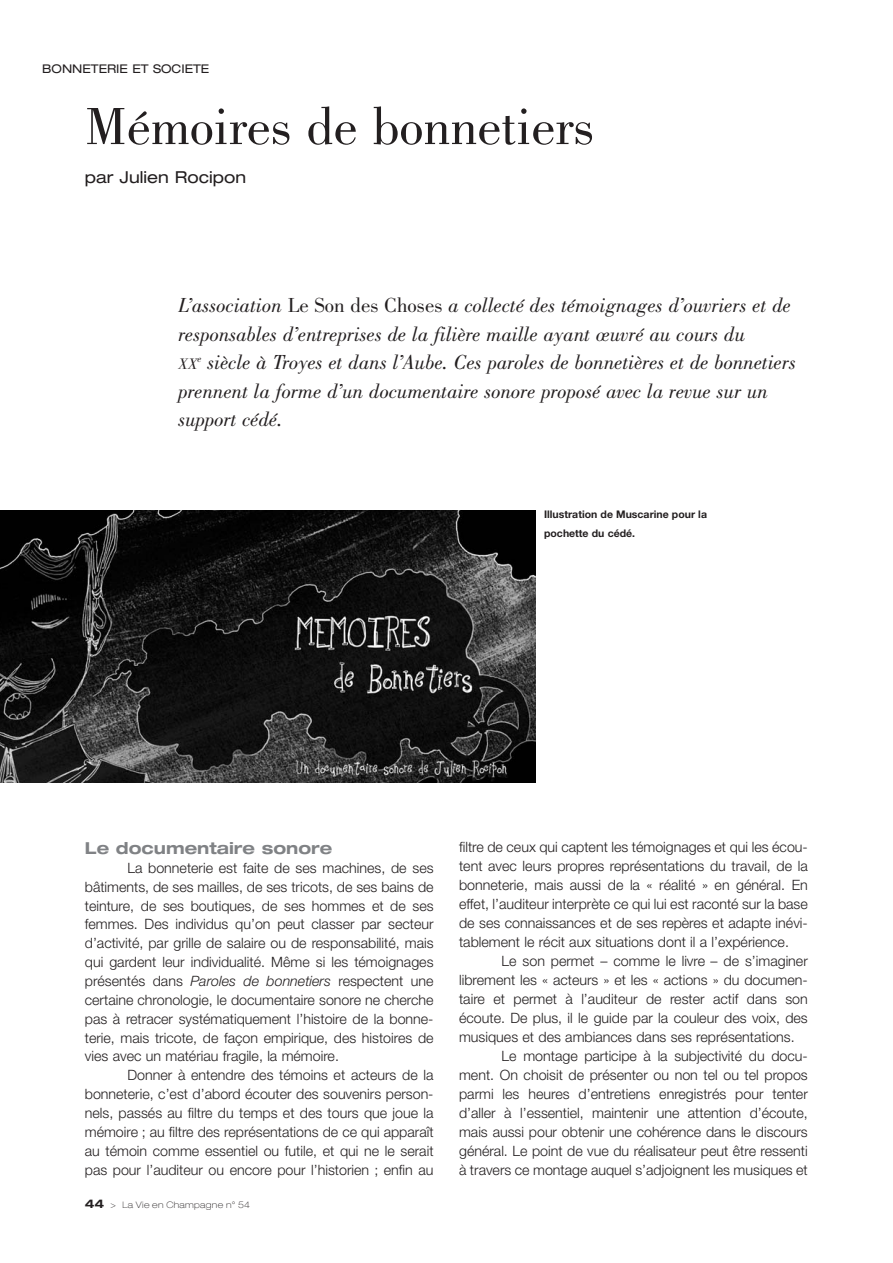
<style>
.page{position:relative;width:893px;height:1263px;background:#fff}
.page>*{position:absolute;margin:0;border:0;box-sizing:border-box;transform-origin:0 0}
.t1{font:54px "Bodoni";color:#231f20}
.t2{font:italic 21px/28.5px "Bodoni";color:#231f20}
.t3{font:700 expanded 16.5px "Helvetica Neue";color:#808285}
.t4{font:expanded 16.5px "Helvetica Neue";color:#231f20}
.t5{font:italic 15.75px "Bodoni";color:#231f20}
.t6{font:300 14.25px/18.9px "Helvetica Neue";color:#231f20;text-align:justify}
.t7{font:expanded 12px "Helvetica Neue";color:#231f20}
.t8{font:700 10.5px/18.8px "Helvetica Neue";color:#231f20}
.t9{font:100 expanded 9px "Helvetica Neue";letter-spacing:.03em;color:#231f20}
.s1{font-style:normal}
.s2{font-style:italic}
.s3{font-weight:700;font-size:12px}
</style>
<div class="page">
<img style="left:0;top:510px;width:536px;height:272px">
<p class="t7" style="left:42px;top:64px;width:169px">BONNETERIE ET SOCIETE</p>
<h1 class="t1" style="left:85px;top:105px;width:511px">Mémoires de bonnetiers</h1>
<p class="t4" style="left:85px;top:171px;width:163px">par Julien Rocipon</p>
<h2 class="t2" style="left:178px;top:293px;width:614px">L’association <span class="s1">Le Son des Choses</span> a collecté des témoignages d’ouvriers et de responsables d’entreprises de la filière maille ayant œuvré au cours du</h2>
<p class="t5" style="left:178px;top:358px;width:21px">XX</p>
<h2 class="t2" style="left:178px;top:350px;width:619px;text-indent:19px"><sup>e</sup> siècle à Troyes et dans l’Aube. Ces paroles de bonnetières et de bonnetiers prennent la forme d’un documentaire sonore proposé avec la revue sur un support cédé.</h2>
<p class="t8" style="left:544px;top:506px;width:164px">Illustration de Muscarine pour la pochette du cédé.</p>
<p class="t3" style="left:85px;top:842px;width:249px">Le documentaire sonore</p>
<p class="t6" style="left:85px;top:859px;width:350px;text-indent:43px">La bonneterie est faite de ses machines, de ses bâtiments, de ses mailles, de ses tricots, de ses bains de teinture, de ses boutiques, de ses hommes et de ses femmes. Des individus qu’on peut classer par secteur d’activité, par grille de salaire ou de responsabilité, mais qui gardent leur individualité. Même si les témoignages présentés dans <span class="s2">Paroles de bonnetiers</span> respectent une certaine chronologie, le documentaire sonore ne cherche pas à retracer systématiquement l’histoire de la bonne&shy;terie, mais tricote, de façon empirique, des histoires de vies avec un matériau fragile, la mémoire.</p>
<p class="t6" style="left:85px;top:1067px;width:350px;text-indent:43px">Donner à entendre des témoins et acteurs de la bonneterie, c’est d’abord écouter des souvenirs person&shy;nels, passés au filtre du temps et des tours que joue la mémoire ; au filtre des représentations de ce qui apparaît au témoin comme essentiel ou futile, et qui ne le serait pas pour l’auditeur ou encore pour l’historien ; enfin au</p>
<p class="t9" style="left:85px;top:1201px;width:167px"><span class="s3">44</span> &gt; La Vie en Champagne n° 54</p>
<p class="t6" style="left:459px;top:839px;width:350px">filtre de ceux qui captent les témoignages et qui les écou&shy;tent avec leurs propres représentations du travail, de la bonneterie, mais aussi de la « réalité » en général. En effet, l’auditeur interprète ce qui lui est raconté sur la base de ses connaissances et de ses repères et adapte inévi&shy;tablement le récit aux situations dont il a l’expérience.</p>
<p class="t6" style="left:502px;top:953px;width:308px">Le son permet – comme le livre – de s’imaginer</p>
<p class="t6" style="left:459px;top:972px;width:350px">librement les « acteurs » et les « actions » du documen-</p>
<p class="t6" style="left:459px;top:991px;width:350px">taire et permet à l’auditeur de rester actif dans son</p>
<p class="t6" style="left:459px;top:1010px;width:350px">écoute. De plus, il le guide par la couleur des voix, des</p>
<p class="t6" style="left:459px;top:1029px;width:337px">musiques et des ambiances dans ses représentations.</p>
<p class="t6" style="left:502px;top:1048px;width:308px">Le montage participe à la subjectivité du docu-</p>
<p class="t6" style="left:459px;top:1067px;width:350px">ment. On choisit de présenter ou non tel ou tel propos</p>
<p class="t6" style="left:459px;top:1086px;width:350px">parmi les heures d’entretiens enregistrés pour tenter</p>
<p class="t6" style="left:459px;top:1105px;width:350px">d’aller à l’essentiel, maintenir une attention d’écoute,</p>
<p class="t6" style="left:459px;top:1124px;width:350px">mais aussi pour obtenir une cohérence dans le discours</p>
<p class="t6" style="left:459px;top:1143px;width:350px">général. Le point de vue du réalisateur peut être ressenti</p>
<p class="t6" style="left:459px;top:1162px;width:350px">à travers ce montage auquel s’adjoignent les musiques et</p>
</div>
